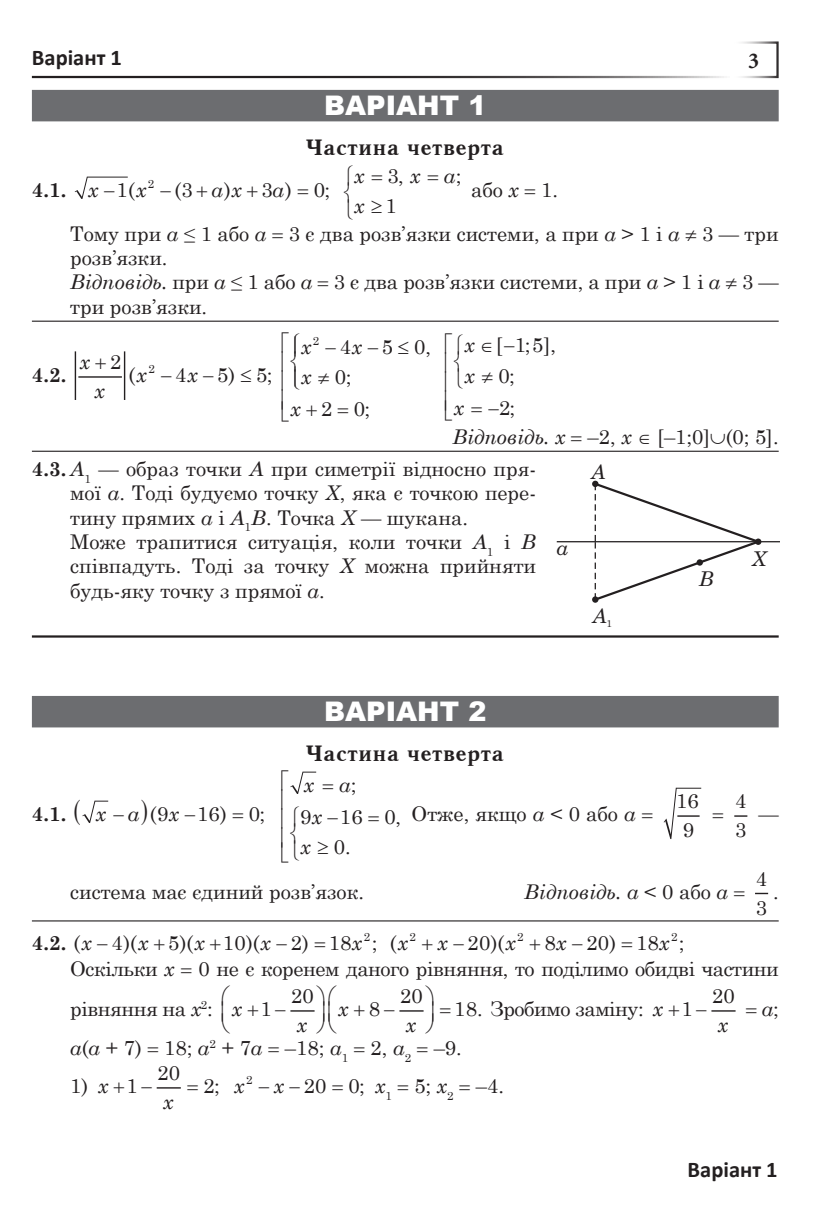
<style>
.page{position:relative;width:817px;height:1212px;background:#fff}
.page>*{position:absolute;margin:0;border:0;box-sizing:border-box;transform-origin:0 0}
.Варіант{font:900 27px "Arial";color:#fff}
.Частина{font:700 22.5px "Antiqua";color:#231f20}
.Лівий_колонтитул{font:700 22.5px "Calibri";color:#231f20}
.Текст{font:700 22.5px "Minion Cyrillic";color:#231f20}
.Завдання{font:20.25px/24.3px "Century Schoolbook";color:#231f20}
.Завдання-2{font:20.25px/40.1px "Century Schoolbook";letter-spacing:-.02em;color:#231f20}
.Завдання-3{font:italic 20.25px "Century Schoolbook";color:#231f20}
.Завдання-4{font:700 20.25px "Century Schoolbook";color:#231f20}
.t1{font:italic 20.25px "Century Schoolbook";color:#231f20}
.t2{font:11.7px "Century Schoolbook";color:#231f20}
.s1{font-style:italic}
.s2{font-style:normal}
.s3{font-size:20.25px}
.s4{font-weight:700}
.s5{font-weight:400}
.s6{font-weight:400;font-style:italic}
</style>
<div class="page">
<hr style="left:32px;top:76px;width:699px;height:2px;background:#231f20">
<div style="left:32px;top:90px;width:746px;height:31px;background:#6c6d70"></div>
<hr style="left:32px;top:321px;width:746px;height:1px;background:#231f20">
<hr style="left:32px;top:451px;width:746px;height:1px;background:#231f20">
<hr style="left:32px;top:635px;width:746px;height:3px;background:#231f20">
<div style="left:32px;top:696px;width:746px;height:31px;background:#6c6d70"></div>
<hr style="left:32px;top:920px;width:746px;height:1px;background:#231f20">
<svg style="left:75px;top:177px;width:53px;height:22px"></svg>
<hr style="left:78px;top:376px;width:44px;height:2px;background:#231f20">
<hr style="left:75px;top:351px;width:1px;height:49px;background:#231f20">
<hr style="left:124px;top:351px;width:1px;height:49px;background:#231f20">
<svg style="left:663px;top:788px;width:38px;height:51px"></svg>
<svg style="left:734px;top:815px;width:13px;height:2px"></svg>
<svg style="left:755px;top:893px;width:13px;height:1px"></svg>
<svg style="left:711px;top:1010px;width:24px;height:1px"></svg>
<svg style="left:157px;top:1087px;width:24px;height:1px"></svg>
<hr style="left:556px;top:541px;width:223px;height:1px;background:#231f20">
<svg style="left:592px;top:481px;width:169px;height:121px"></svg>
<div style="left:754px;top:538px;width:7px;height:7px;background:#231f20;border-radius:50%"></div>
<svg style="left:290px;top:771px;width:26px;height:23px"></svg>
<svg style="left:290px;top:1010px;width:25px;height:2px"></svg>
<svg style="left:399px;top:1010px;width:25px;height:2px"></svg>
<svg style="left:82px;top:800px;width:27px;height:23px"></svg>
<p class="Лівий_колонтитул" style="left:32px;top:44px;width:92px">Варіант 1</p>
<p class="Текст" style="left:748px;top:47px;width:13px">3</p>
<p class="Варіант" style="left:324px;top:86px;width:163px">Варіант 1</p>
<p class="Частина" style="left:306px;top:135px;width:199px">Частина четверта</p>
<p class="Завдання" style="left:354px;top:158px;width:109px;line-height:30.4px;text-indent:33px">3, <span class="s1">x a</span>; <span class="s1">x</span> ≥1</p>
<p class="Завдання-3" style="left:354px;top:160px;width:12px">x</p>
<p class="t2" style="left:148px;top:174px;width:8px">2</p>
<p class="Завдання-4" style="left:32px;top:174px;width:36px">4.1.</p>
<p class="Завдання-3" style="left:88px;top:175px;width:60px">x −<span class="s2">1</span> x</p>
<p class="Завдання" style="left:160px;top:176px;width:133px">− (3 <span class="s1">a x</span> 3<span class="s1">a</span>)</p>
<p class="Завдання" style="left:314px;top:176px;width:18px">0;</p>
<p class="Завдання" style="left:128px;top:176px;width:8px">(</p>
<p class="Завдання" style="left:224px;top:176px;width:8px">)</p>
<p class="Завдання" style="left:471px;top:176px;width:88px">або <span class="s1">х</span> 1.</p>
<p class="Завдання" style="left:70px;top:219px;width:709px">Тому при <span class="s1">а</span> ≤ 1 або <span class="s1">а</span> 3 є два розв’язки системи, а при <span class="s1">а</span> &gt; 1 і <span class="s1">а</span> ≠ 3 — три розв’язки.</p>
<p class="Завдання" style="left:70px;top:268px;width:709px"><span class="s1">Відповідь.</span> при <span class="s1">а</span> ≤ 1 або <span class="s1">а</span> 3 є два розв’язки системи, а при <span class="s1">а</span> &gt; 1 і <span class="s1">а</span> ≠ 3 — три розв’язки.</p>
<p class="Завдання-4" style="left:32px;top:359px;width:36px">4.2.</p>
<p class="Завдання-3" style="left:80px;top:347px;width:12px">x</p>
<p class="Завдання" style="left:110px;top:348px;width:13px">2</p>
<p class="t2" style="left:148px;top:359px;width:8px">2</p>
<p class="Завдання" style="left:128px;top:361px;width:20px">(<span class="s1">x</span></p>
<p class="Завдання" style="left:161px;top:361px;width:113px">−4<span class="s1">x</span> −5)≤5;</p>
<p class="Завдання-3" style="left:95px;top:375px;width:12px">x</p>
<p class="t2" style="left:313px;top:330px;width:40px">2 <span class="s3">4</span></p>
<p class="Завдання" style="left:381px;top:332px;width:51px">5 0,</p>
<p class="Завдання-3" style="left:301px;top:331px;width:12px">x</p>
<p class="Завдання-3" style="left:352px;top:331px;width:59px">x − ≤</p>
<p class="Завдання" style="left:301px;top:363px;width:52px"><span class="s1">x</span> ≠ 0;</p>
<p class="Завдання-3" style="left:290px;top:393px;width:12px">x</p>
<p class="Завдання" style="left:321px;top:395px;width:51px">2 0;</p>
<p class="Завдання" style="left:495px;top:331px;width:62px">[ ;],</p>
<p class="Завдання" style="left:464px;top:328px;width:80px;line-height:30.4px"><span class="s1">x</span>∈ −1 5 <span class="s1">x</span> ≠ 0;</p>
<p class="Завдання-3" style="left:454px;top:392px;width:12px">x</p>
<p class="Завдання" style="left:488px;top:394px;width:29px">−2;</p>
<p class="Завдання" style="left:452px;top:422px;width:328px"><span class="s1">Відповідь. х</span> –2, <span class="s1">х</span> ∈ [–1;0]∪(0; 5].</p>
<p class="Завдання" style="left:70px;top:455px;width:467px;text-align:justify;text-indent:-38px"><span class="s4">4.3.</span> <span class="s1">A</span><sub>1</sub> — образ точки <span class="s1">А</span> при симетрії відносно пря&shy;мої <span class="s1">а</span>. Тоді будуємо точку <span class="s1">Х</span>, яка є точкою пере&shy;тину прямих <span class="s1">а</span> і <span class="s1">А</span><sub>1</sub><span class="s1">В</span>. Точка <span class="s1">Х</span> — шукана.</p>
<p class="Завдання" style="left:70px;top:528px;width:467px;text-align:justify">Може трапитися ситуація, коли точки <span class="s1">А</span><sub>1</sub> і <span class="s1">В </span>співпадуть. Тоді за точку <span class="s1">Х</span> можна прийняти будь-яку точку з прямої <span class="s1">а</span>.</p>
<p class="t1" style="left:591px;top:458px;width:16px">A</p>
<p class="t1" style="left:556px;top:534px;width:13px">a</p>
<p class="t1" style="left:751px;top:545px;width:16px">X</p>
<p class="t1" style="left:698px;top:566px;width:16px">B</p>
<p class="Завдання-4" style="left:32px;top:798px;width:36px">4.1.</p>
<p class="Завдання-3" style="left:96px;top:798px;width:45px">x a</p>
<p class="Завдання" style="left:150px;top:800px;width:79px">(9<span class="s1">x</span> − 6)</p>
<p class="Завдання" style="left:197px;top:800px;width:13px">1</p>
<p class="Завдання" style="left:249px;top:800px;width:18px">0;</p>
<p class="t1" style="left:592px;top:603px;width:21px">A<sub>1</sub></p>
<p class="Варіант" style="left:324px;top:692px;width:163px">Варіант 2</p>
<p class="Частина" style="left:306px;top:741px;width:199px">Частина четверта</p>
<p class="Завдання" style="left:300px;top:767px;width:103px;line-height:31.3px"><span class="s1">x a</span>;<br>9<span class="s1">x</span> −16 0, <span class="s1">x</span> ≥ 0.</p>
<p class="Завдання" style="left:411px;top:800px;width:226px">Отже, якщо <span class="s1">а</span> &lt; 0 або <span class="s1">а</span></p>
<p class="Завдання" style="left:676px;top:784px;width:24px;line-height:29px;text-align:center">16<br>9</p>
<p class="Завдання" style="left:734px;top:784px;width:13px;line-height:29px">4<br>3</p>
<p class="Завдання" style="left:758px;top:800px;width:22px">—</p>
<p class="Завдання" style="left:70px;top:877px;width:295px">система має єдиний розв’язок.</p>
<p class="Завдання-3" style="left:524px;top:876px;width:205px">Відповідь. а <span class="s2">&lt; 0 або</span> а</p>
<p class="Завдання" style="left:755px;top:862px;width:13px;line-height:29px">4<br>3</p>
<p class="Завдання" style="left:772px;top:877px;width:7px">.</p>
<p class="t2" style="left:409px;top:927px;width:8px">2</p>
<p class="t2" style="left:517px;top:927px;width:8px">2</p>
<p class="t2" style="left:671px;top:927px;width:8px">2</p>
<p class="Завдання-2" style="left:70px;top:947px;width:710px">Оскільки <span class="s1">х</span> 0 не є коренем даного рівняння, то поділимо обидві частини рівняння на <span class="s1">х</span><sup>2</sup>:</p>
<p class="Завдання" style="left:223px;top:929px;width:38px">10 (</p>
<p class="Завдання" style="left:329px;top:929px;width:50px">18<span class="s1">x</span> ;<sup>2</sup></p>
<p class="Завдання" style="left:390px;top:929px;width:20px">(<span class="s1">x</span></p>
<p class="Завдання" style="left:437px;top:929px;width:79px"><span class="s1">x</span> − 20)(<span class="s1">x</span></p>
<p class="Завдання" style="left:544px;top:929px;width:73px">8<span class="s1">x</span> − 20)</p>
<p class="Завдання" style="left:636px;top:929px;width:50px">18<span class="s1">x</span> ;</p>
<p class="Завдання-4" style="left:32px;top:927px;width:118px">4.2. <span class="s5">(</span><span class="s6">x</span> − <span class="s5">4)</span> <span class="s6">x</span></p>
<p class="Завдання" style="left:168px;top:929px;width:38px">5)(<span class="s1">x</span></p>
<p class="Завдання" style="left:130px;top:929px;width:8px">(</p>
<p class="Завдання" style="left:246px;top:929px;width:64px">) <span class="s1">x</span> − )2</p>
<p class="Завдання" style="left:712px;top:982px;width:24px">20</p>
<p class="Завдання" style="left:291px;top:982px;width:24px">20</p>
<p class="Завдання" style="left:400px;top:982px;width:24px">20</p>
<p class="Завдання-2" style="left:454px;top:987px;width:191px">18. Зробимо заміну:</p>
<p class="Завдання-3" style="left:652px;top:993px;width:12px">x</p>
<p class="Завдання" style="left:260px;top:995px;width:27px">1−</p>
<p class="Завдання" style="left:368px;top:995px;width:28px">8−</p>
<p class="Завдання" style="left:681px;top:995px;width:27px">1−</p>
<p class="Завдання-3" style="left:761px;top:993px;width:18px">а<span class="s2">;</span></p>
<p class="Завдання-3" style="left:232px;top:993px;width:12px">x</p>
<p class="Завдання-3" style="left:338px;top:993px;width:12px">x</p>
<p class="Завдання-3" style="left:297px;top:1009px;width:12px">x</p>
<p class="Завдання-3" style="left:406px;top:1009px;width:12px">x</p>
<p class="Завдання" style="left:70px;top:1034px;width:393px"><span class="s1">а</span>(<span class="s1">а</span> + 7) 18; <span class="s1">а</span><sup>2</sup> + 7<span class="s1">а</span> –18; <span class="s1">а</span><sub>1</sub> 2, <span class="s1">а</span><sub>2</sub> –9.</p>
<p class="Завдання" style="left:70px;top:1072px;width:20px">1)</p>
<p class="Завдання-3" style="left:98px;top:1070px;width:12px">x</p>
<p class="Завдання-3" style="left:163px;top:1086px;width:12px">x</p>
<p class="Завдання" style="left:157px;top:1059px;width:24px">20</p>
<p class="Завдання" style="left:203px;top:1072px;width:18px">2;</p>
<p class="Завдання" style="left:234px;top:1072px;width:132px"><span class="s1">x</span><sup>2</sup> − −20 0;</p>
<p class="Завдання-3" style="left:273px;top:1070px;width:12px">x</p>
<p class="Завдання" style="left:375px;top:1072px;width:130px"><span class="s1">х</span><sub>1</sub> 5; <span class="s1">х</span><sub>2</sub> –4.</p>
<p class="Завдання" style="left:127px;top:1072px;width:27px">1−</p>
<p class="Завдання-3" style="left:717px;top:1009px;width:12px">x</p>
<p class="Лівий_колонтитул" style="left:687px;top:1155px;width:91px">Варіант 1</p>
</div>
